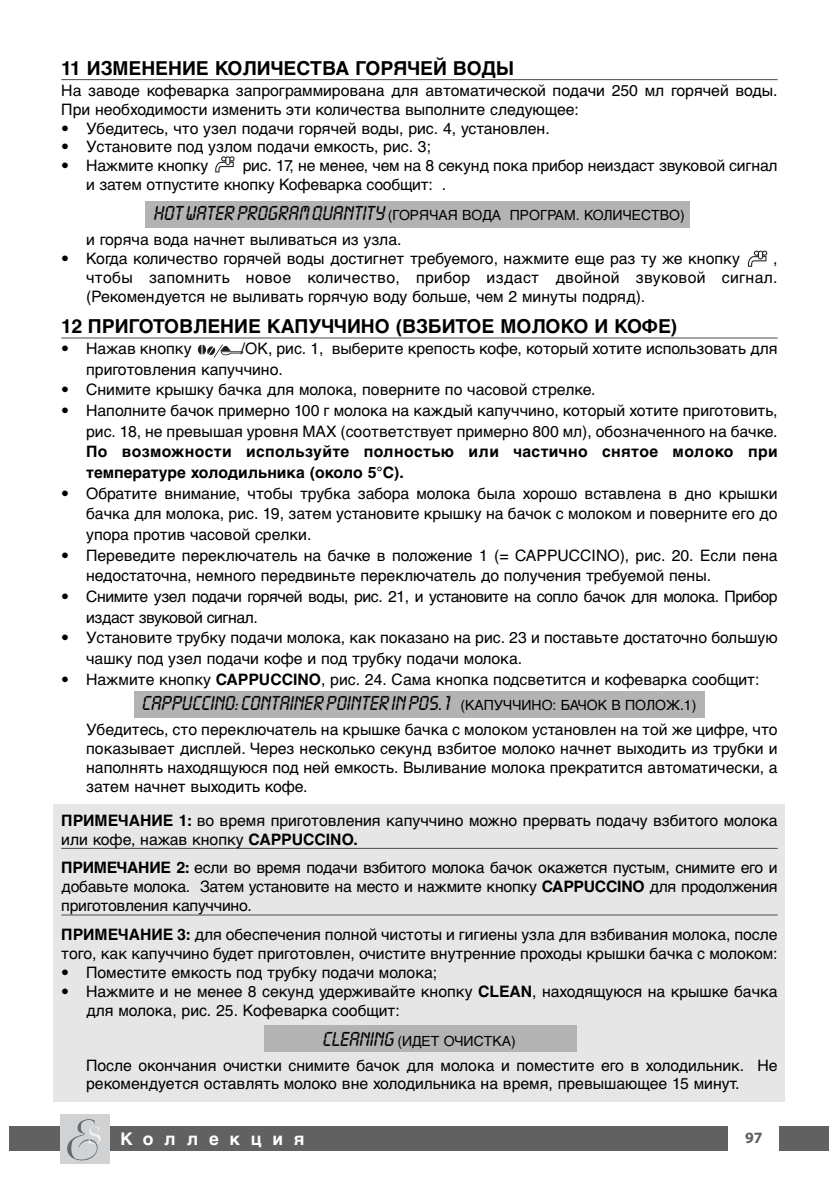
<style>
.page{position:relative;width:839px;height:1186px;background:#fff}
.page>*{position:absolute;margin:0;border:0;box-sizing:border-box;transform-origin:0 0}
.t1{font:21px "Lcd Plain";color:#000}
.t2{font:700 19.25px "Helvetica Cyr";color:#000}
.t3{font:700 17.5px "Helvetica Cyr";letter-spacing:.61em;color:#fff}
.t4{font:15.75px/18.9px "Helvetica Cyr Upright";color:#000}
.t5{font:15.75px/20.7px "Helvetica Cyr Upright";letter-spacing:-.03em;color:#000}
.t6{font:700 15.75px/20.7px "Helvetica Cyr";letter-spacing:.02em;color:#000}
.t7{font:700 15.75px "Myriad Pro";color:#5e5e5e}
.t8{font:14px "Helvetica Cyr Upright";color:#000}
.s1{font-family:"Lcd Plain";font-size:21px}
.s2{font-family:"Helvetica Cyr";font-weight:700}
.s3{font-family:"Helvetica Cyr Upright";font-size:14px}
</style>
<div class="page">
<div style="left:10px;top:1126px;width:818px;height:25px;background:#616161"></div>
<div style="left:60px;top:1114px;width:50px;height:50px;background:#d1d2d4"></div>
<svg style="left:67px;top:1119px;width:34px;height:41px"></svg>
<div style="left:728px;top:1113px;width:51px;height:51px;background:#fff"></div>
<div style="left:53px;top:804px;width:731px;height:297px;background:#e6e6e6"></div>
<div style="left:264px;top:1025px;width:313px;height:27px;background:#b3b3b3"></div>
<div style="left:146px;top:201px;width:544px;height:27px;background:#b3b3b3"></div>
<div style="left:134px;top:691px;width:570px;height:27px;background:#b3b3b3"></div>
<hr style="left:61px;top:79px;width:716px;height:1px;background:#4d4d4d">
<hr style="left:61px;top:337px;width:716px;height:1px;background:#4d4d4d">
<hr style="left:61px;top:848px;width:716px;height:1px;background:#4d4d4d">
<hr style="left:61px;top:914px;width:716px;height:1px;background:#4d4d4d">
<svg style="left:215px;top:156px;width:19px;height:16px"></svg>
<svg style="left:747px;top:251px;width:20px;height:16px"></svg>
<svg style="left:198px;top:344px;width:45px;height:14px"></svg>
<p class="t2" style="left:61px;top:61px;width:454px">11 ИЗМЕНЕНИЕ КОЛИЧЕСТВА ГОРЯЧЕЙ ВОДЫ</p>
<p class="t4" style="left:61px;top:82px;width:717px">На заводе кофеварка запрограммирована для автоматической подачи 250 мл горячей воды.<br>При необходимости изменить эти количества выполните следующее:</p>
<p class="t4" style="left:61px;top:120px;width:490px">• Убедитесь, что узел подачи горячей воды, рис. 4, установлен.</p>
<p class="t4" style="left:61px;top:139px;width:371px">• Установите под узлом подачи емкость, рис. 3;</p>
<p class="t4" style="left:61px;top:158px;width:148px">• Нажмите кнопку</p>
<p class="t4" style="left:86px;top:158px;width:692px;text-indent:156px">рис. 17, не менее, чем на 8 секунд пока прибор неиздаст звуковой сигнал и затем отпустите кнопку Кофеварка сообщит: .</p>
<p class="t8" style="left:154px;top:210px;width:532px"><span class="s1">HOT WATER PROGRAM QUANTITY</span> (ГОРЯЧАЯ ВОДА ПРОГРАМ. КОЛИЧЕСТВО)</p>
<p class="t4" style="left:86px;top:232px;width:317px">и горяча вода начнет выливаться из узла.</p>
<p class="t4" style="left:61px;top:251px;width:680px">• Когда количество горячей воды достигнет требуемого, нажмите еще раз ту же кнопку</p>
<p class="t4" style="left:86px;top:251px;width:692px;text-align:justify;text-indent:687px">, чтобы запомнить новое количество, прибор издаст двойной звуковой сигнал. (Рекомендуется не выливать горячую воду больше, чем 2 минуты подряд).</p>
<p class="t2" style="left:61px;top:320px;width:617px">12 ПРИГОТОВЛЕНИЕ КАПУЧЧИНО (ВЗБИТОЕ МОЛОКО И КОФЕ)</p>
<p class="t4" style="left:61px;top:341px;width:132px">• Нажав кнопку</p>
<p class="t4" style="left:86px;top:340px;width:692px;line-height:20.7px;text-indent:155px">/ОК, рис. 1, выберите крепость кофе, который хотите использовать для приготовления капуччино.</p>
<p class="t4" style="left:61px;top:382px;width:535px">• Снимите крышку бачка для молока, поверните по часовой стрелке.</p>
<p class="t4" style="left:61px;top:402px;width:717px;line-height:20.7px;text-align:right">• Наполните бачок примерно 100 г молока на каждый капуччино, который хотите приготовить, рис. 18, не превышая уровня МАХ (соответствует примерно 800 мл), обозначенного на бачке.</p>
<p class="t6" style="left:86px;top:443px;width:692px">По возможности используйте полностью или частично снятое молоко при температуре холодильника (около 5°C).</p>
<p class="t4" style="left:86px;top:484px;width:692px;line-height:20.7px;text-align:justify;text-indent:-25px">• Обратите внимание, чтобы трубка забора молока была хорошо вставлена в дно крышки бачка для молока, рис. 19, затем установите крышку на бачок с молоком и поверните его до упора против часовой срелки.</p>
<p class="t4" style="left:86px;top:546px;width:692px;line-height:20.7px;text-indent:-25px">• Переведите переключатель на бачке в положение 1 (= CAPPUCCINO), рис. 20. Если пена недостаточна, немного передвиньте переключатель до получения требуемой пены.</p>
<p class="t5" style="left:86px;top:588px;width:692px;text-indent:-25px">• Снимите узел подачи горячей воды, рис. 21, и установите на сопло бачок для молока. Прибор издаст звуковой сигнал.</p>
<p class="t4" style="left:86px;top:629px;width:692px;line-height:20.7px;text-indent:-25px">• Установите трубку подачи молока, как показано на рис. 23 и поставьте достаточно большую чашку под узел подачи кофе и под трубку подачи молока.</p>
<p class="t4" style="left:61px;top:671px;width:699px">• Нажмите кнопку <span class="s2">CAPPUCCINO</span>, рис. 24. Сама кнопка подсветится и кофеварка сообщит:</p>
<h1 class="t1" style="left:142px;top:691px;width:555px">CAPPUCCINO: CONTAINER POINTER IN POS. 1 <span class="s3">(КАПУЧЧИНО: БАЧОК В ПОЛОЖ.1)</span></h1>
<p class="t4" style="left:86px;top:722px;width:692px;text-align:justify">Убедитесь, сто переключатель на крышке бачка с молоком установлен на той же цифре, что показывает дисплей. Через несколько секунд взбитое молоко начнет выходить из трубки и наполнять находящуюся под ней емкость. Выливание молока прекратится автоматически, а затем начнет выходить кофе.</p>
<p class="t4" style="left:61px;top:812px;width:717px"><span class="s2">ПРИМЕЧАНИЕ 1:</span> во время приготовления капуччино можно прервать подачу взбитого молока или кофе, нажав кнопку <span class="s2">CAPPUCCINO.</span></p>
<p class="t4" style="left:61px;top:860px;width:717px;text-align:justify"><span class="s2">ПРИМЕЧАНИЕ 2:</span> если во время подачи взбитого молока бачок окажется пустым, снимите его и добавьте молока. Затем установите на место и нажмите кнопку <span class="s2">CAPPUCCINO</span> для продолжения приготовления капуччино.</p>
<p class="t4" style="left:61px;top:926px;width:717px"><span class="s2">ПРИМЕЧАНИЕ 3:</span> для обеспечения полной чистоты и гигиены узла для взбивания молока, после того, как капуччино будет приготовлен, очистите внутренние проходы крышки бачка с молоком:</p>
<p class="t4" style="left:61px;top:964px;width:377px">• Поместите емкость под трубку подачи молока;</p>
<p class="t4" style="left:86px;top:983px;width:692px;text-indent:-25px">• Нажмите и не менее 8 секунд удерживайте кнопку <span class="s2">CLEAN</span>, находящуюся на крышке бачка для молока, рис. 25. Кофеварка сообщит:</p>
<p class="t8" style="left:323px;top:1035px;width:194px"><span class="s1">CLEANING</span> (ИДЕТ ОЧИСТКА)</p>
<p class="t4" style="left:86px;top:1057px;width:692px">После окончания очистки снимите бачок для молока и поместите его в холодильник. Не рекомендуется оставлять молоко вне холодильника на время, превышающее 15 минут.</p>
<p class="t3" style="left:120px;top:1132px;width:186px">Koллeкция</p>
<p class="t7" style="left:745px;top:1128px;width:19px">97</p>
</div>
